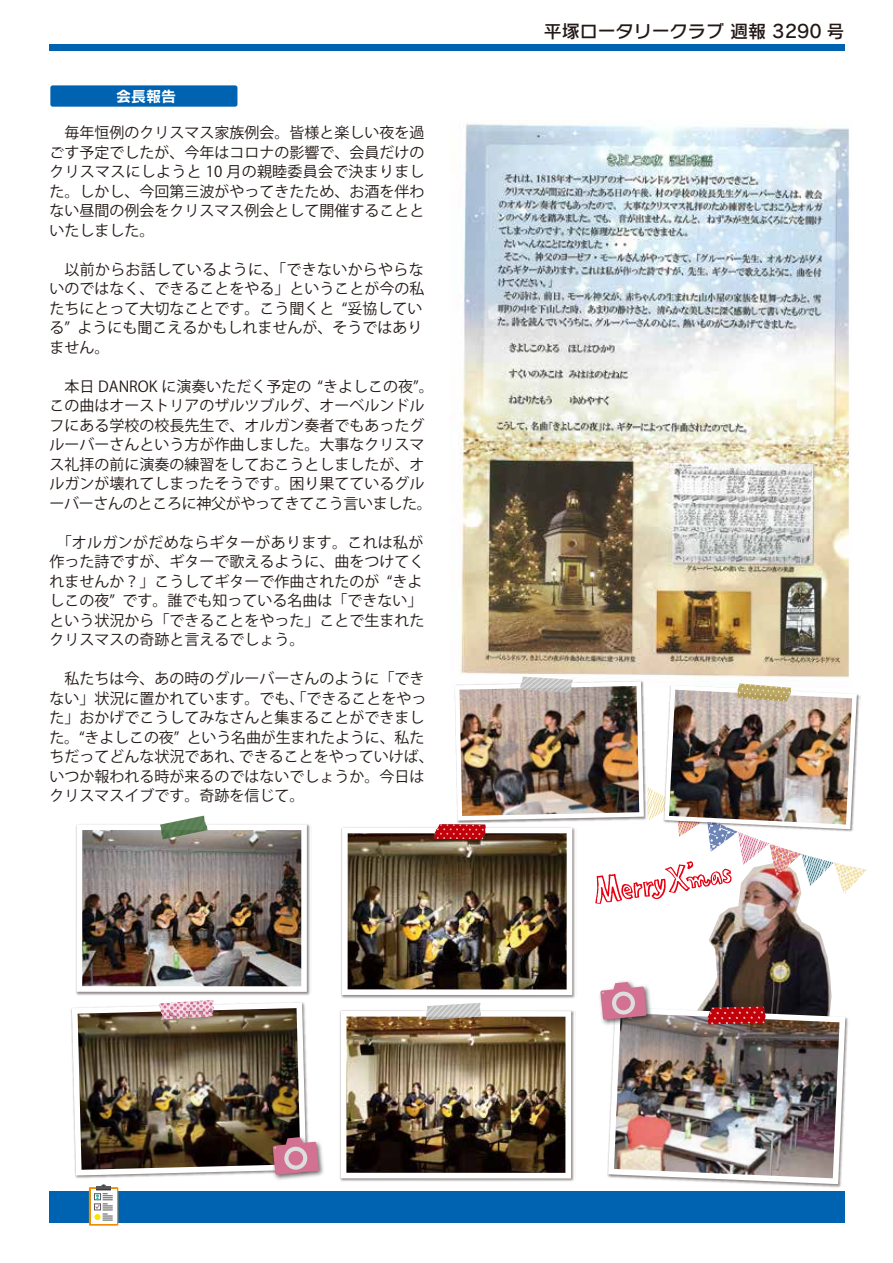
<style>
.page{position:relative;width:893px;height:1263px;background:#fff}
.page>*{position:absolute;margin:0;border:0;box-sizing:border-box;transform-origin:0 0}
.t1{font:18px "Rodin NTLG Pro DB";color:#221815}
.t2{font:15px/19.5px "Koz Go Pr 6 N";color:#221815}
.t3{font:15px "Rodin NTLG Pro B";color:#fff}
</style>
<div class="page">
<img style="left:708px;top:904px;width:123px;height:78px">
<div style="left:50px;top:85px;width:187px;height:22px;background:#0063b2;border-radius:2px"></div>
<div style="left:50px;top:1191px;width:795px;height:31px;background:#0063b2"></div>
<svg style="left:89px;top:1187px;width:29px;height:39px"></svg>
<div style="left:91px;top:1189px;width:25px;height:34px;background:#fff"></div>
<svg style="left:94px;top:1184px;width:19px;height:37px"></svg>
<div style="left:50px;top:44px;width:795px;height:7px;background:#0063b2"></div>
<img style="left:460px;top:123px;width:390px;height:554px">
<img style="left:341px;top:827px;width:234px;height:171px">
<div style="left:342px;top:828px;width:230px;height:167px;background:#fff"></div>
<img style="left:76px;top:824px;width:234px;height:171px">
<div style="left:77px;top:824px;width:230px;height:168px;background:#fff"></div>
<img style="left:340px;top:1010px;width:235px;height:171px">
<div style="left:341px;top:1011px;width:230px;height:167px;background:#fff"></div>
<img style="left:71px;top:1008px;width:135px;height:171px">
<img style="left:761px;top:1017px;width:87px;height:171px">
<img style="left:348px;top:833px;width:219px;height:156px">
<img style="left:82px;top:830px;width:219px;height:156px">
<img style="left:346px;top:1016px;width:219px;height:157px">
<svg style="left:160px;top:816px;width:48px;height:23px"></svg>
<img style="left:434px;top:677px;width:433px;height:227px">
<svg style="left:426px;top:1003px;width:55px;height:17px"></svg>
<img style="left:274px;top:1143px;width:50px;height:37px">
<img style="left:72px;top:1000px;width:247px;height:175px">
<img style="left:599px;top:981px;width:32px;height:18px">
<img style="left:600px;top:982px;width:245px;height:202px">
<p class="t3" style="left:116px;top:86px;width:61px">会長報告</p>
<p class="t2" style="left:49px;top:123px;width:377px;text-align:justify">　毎年恒例のクリスマス家族例会。皆様と楽しい夜を過ごす予定でしたが、今年はコロナの影響で、会員だけのクリスマスにしようと 10 月の親睦委員会で決まりました。しかし、今回第三波がやってきたため、お酒を伴わない昼間の例会をクリスマス例会として開催することといたしました。</p>
<p class="t2" style="left:49px;top:260px;width:377px;text-indent:15px">以前からお話しているように、「できないからやらないのではなく、できることをやる」ということが今の私たちにとって大切なことです。こう聞くと “妥協している” ようにも聞こえるかもしれませんが、そうではありません。</p>
<p class="t2" style="left:49px;top:377px;width:386px">　本日 DANROK に演奏いただく予定の “きよしこの夜”。この曲はオーストリアのザルツブルグ、オーベルンドルフにある学校の校長先生で、オルガン奏者でもあったグルーバーさんという方が作曲しました。大事なクリスマス礼拝の前に演奏の練習をしておこうとしましたが、オルガンが壊れてしまったそうです。困り果てているグルーバーさんのところに神父がやってきてこう言いました。</p>
<p class="t2" style="left:49px;top:533px;width:377px">　「オルガンがだめならギターがあります。これは私が作った詩ですが、ギターで歌えるように、曲をつけてくれませんか？」こうしてギターで作曲されたのが “きよしこの夜” です。誰でも知っている名曲は「できない」という状況から「できることをやった」ことで生まれたクリスマスの奇跡と言えるでしょう。</p>
<p class="t2" style="left:49px;top:669px;width:386px">　私たちは今、あの時のグルーバーさんのように「できない」状況に置かれています。でも、「できることをやった」おかげでこうしてみなさんと集まることができました。“きよしこの夜” という名曲が生まれたように、私たちだってどんな状況であれ、できることをやっていけば、いつか報われる時が来るのではないでしょうか。今日はクリスマスイブです。奇跡を信じて。</p>
<p class="t1" style="left:544px;top:20px;width:302px">平塚ロータリークラブ 週報 3290 号</p>
</div>
